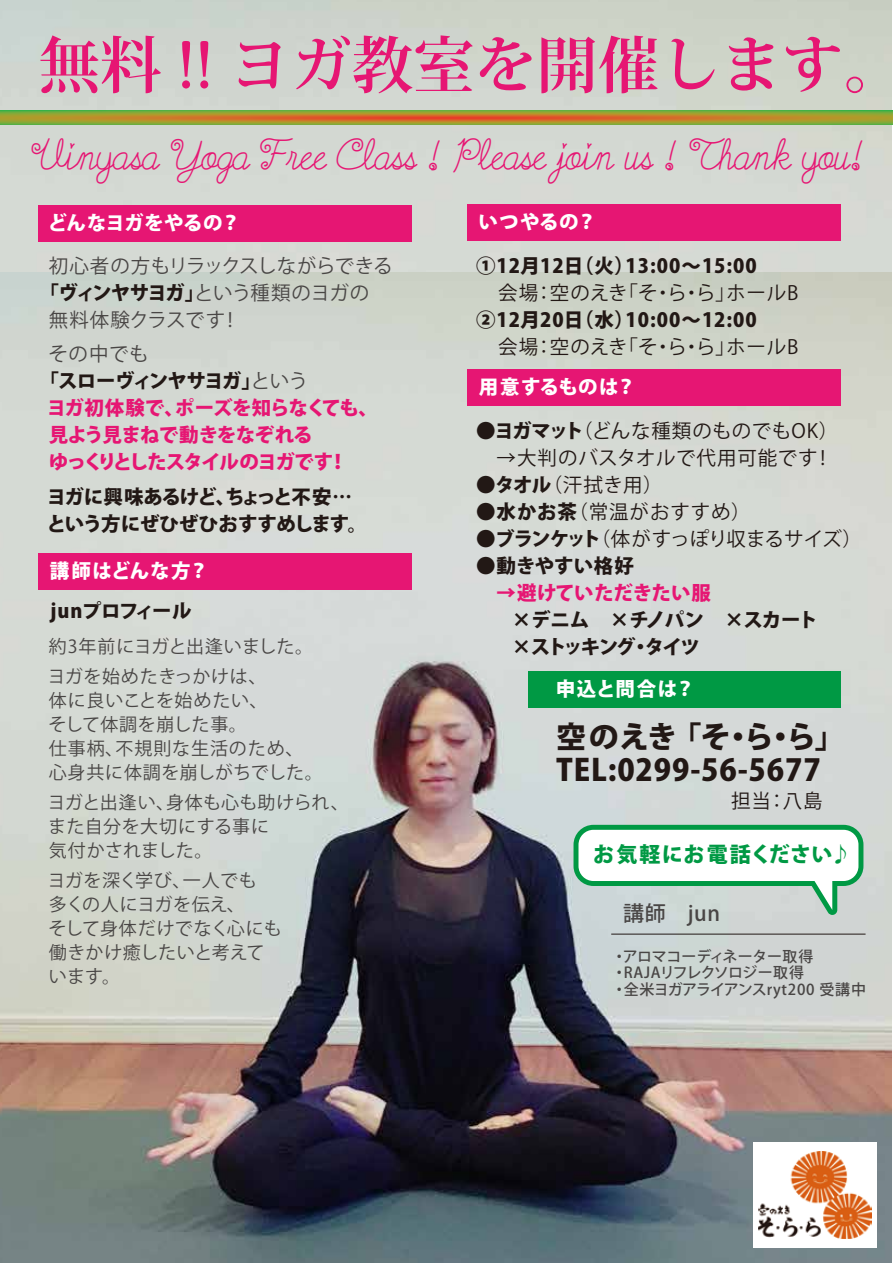
<style>
.page{position:relative;width:893px;height:1263px;background:#fff}
.page>*{position:absolute;margin:0;border:0;box-sizing:border-box;transform-origin:0 0}
.t1{font:700 61.5px "Koz Min Pr 6 N";color:#e61673}
.t2{font:44.85px "AK My Prince";color:#e61673}
.t3{font:800 30px/33px "Koz Go Pr 6 N";letter-spacing:.025em;color:#221815}
.t4{font:800 21px "Koz Go Pr 6 N";letter-spacing:.05em;color:#094}
.t5{font:500 21px "Koz Go Pr 6 N";color:#494645}
.t6{font:19.5px/27px "Koz Go Pr 6 N";letter-spacing:.04em;color:#221815}
.t7{font:800 19.5px/27px "Koz Go Pr 6 N";letter-spacing:-.02em;color:#221815}
.t8{font:800 19.5px "Koz Go Pr 6 N";letter-spacing:.05em;color:#221815}
.t9{font:800 19.5px/27px "Koz Go Pr 6 N";letter-spacing:-.04em;color:#221815}
.t10{font:800 19.5px "Koz Go Pr 6 N";letter-spacing:-.05em;color:#e61673}
.t11{font:19.5px "Koz Go Pr 6 N";color:#221815}
.t12{font:19.5px "Koz Go Pr 6 N";letter-spacing:-.02em;color:#494645}
.t13{font:800 19.5px "Koz Go Pr 6 N";letter-spacing:-.09em;color:#221815}
.t14{font:800 19.5px "Koz Go Pr 6 N";letter-spacing:-.07em;color:#e61673}
.t15{font:19.5px "Koz Go Pr 6 N";letter-spacing:.02em;color:#494645}
.t16{font:800 19.5px "Koz Go Pr 6 N";letter-spacing:-.05em;color:#221815}
.t17{font:800 19.5px "Koz Go Pr 6 N";letter-spacing:.02em;color:#fff}
.t18{font:800 19.5px "Koz Go Pr 6 N";color:#fff}
.t19{font:800 19.5px "Koz Go Pr 6 N";letter-spacing:.055em;color:#fff}
.t20{font:800 19.5px "Koz Go Pr 6 N";letter-spacing:.04em;color:#fff}
.t21{font:800 19.5px "Koz Go Pr 6 N";color:#221815}
.t22{font:18px/24px "Koz Go Pr 6 N";letter-spacing:.03em;color:#494645}
.t23{font:18px/24px "Koz Go Pr 6 N";letter-spacing:.01em;color:#494645}
.t24{font:500 15px/16.5px "Koz Go Pr 6 N";letter-spacing:-.02em;color:#494645}
.s1{font-weight:400;color:#494645}
.s2{font-weight:800}
.s3{color:#e61673}
</style>
<div class="page">
<img style="left:0;top:0;width:892px;height:272px">
<img style="left:0;top:272px;width:892px;height:991px">
<svg style="left:0;top:111px;width:893px;height:13px;background:#af8d2f"></svg>
<svg style="left:573px;top:825px;width:290px;height:90px"></svg>
<div style="left:39px;top:205px;width:373px;height:37px;background:#e61673"></div>
<div style="left:39px;top:553px;width:373px;height:37px;background:#e61673"></div>
<div style="left:467px;top:204px;width:374px;height:37px;background:#e61673"></div>
<div style="left:467px;top:369px;width:374px;height:36px;background:#e61673"></div>
<div style="left:528px;top:671px;width:312px;height:36px;background:#094"></div>
<hr style="left:611px;top:934px;width:255px;height:1px;background:#221815">
<div style="left:753px;top:1142px;width:124px;height:105px;background:#fff"></div>
<img style="left:759px;top:1151px;width:112px;height:88px">
<h1 class="t1" style="left:39px;top:31px;width:868px">無料 !! ヨガ教室を開催します。</h1>
<h2 class="t2" style="left:31px;top:138px;width:834px">Vinyasa Yoga Free Class ! Please join us ! Thank you!</h2>
<p class="t18" style="left:48px;top:212px;width:194px">どんなヨガをやるの？</p>
<p class="t12" style="left:49px;top:254px;width:345px">初心者の方もリラックスしながらできる</p>
<p class="t13" style="left:40px;top:281px;width:331px">「ヴィンヤサヨガ」<span class="s1">という種類のヨガの</span></p>
<p class="t15" style="left:49px;top:308px;width:193px">無料体験クラスです！</p>
<p class="t15" style="left:49px;top:343px;width:102px">その中でも</p>
<p class="t16" style="left:40px;top:370px;width:270px">「スローヴィンヤサヨガ」<span class="s1">という</span></p>
<p class="t10" style="left:47px;top:397px;width:333px">ヨガ初体験で、ポーズを知らなくても、</p>
<p class="t10" style="left:49px;top:424px;width:265px">見よう見まねで動きをなぞれる</p>
<p class="t14" style="left:49px;top:451px;width:300px">ゆっくりとしたスタイルのヨガです！</p>
<p class="t7" style="left:47px;top:483px;width:322px">ヨガに興味あるけど、ちょっと不安…という方にぜひぜひおすすめします。</p>
<p class="t19" style="left:50px;top:560px;width:160px">講師はどんな方？</p>
<p class="t7" style="left:51px;top:598px;width:142px">junプロフィール</p>
<p class="t22" style="left:47px;top:632px;width:267px;line-height:30px">約3年前にヨガと出逢いました。ヨガを始めたきっかけは、</p>
<p class="t22" style="left:49px;top:689px;width:276px">体に良いことを始めたい、<br>そして体調を崩した事。<br>仕事柄、不規則な生活のため、心身共に体調を崩しがちでした。</p>
<p class="t22" style="left:47px;top:791px;width:303px">ヨガと出逢い、身体も心も助けられ、また自分を大切にする事に<br>気付かされました。</p>
<p class="t23" style="left:47px;top:869px;width:236px">ヨガを深く学び、一人でも<br>多くの人にヨガを伝え、<br>そして身体だけでなく心にも働きかけ癒したいと考えています。</p>
<p class="t17" style="left:478px;top:211px;width:119px">いつやるの？</p>
<p class="t8" style="left:476px;top:255px;width:282px">①12月12日（火）13:00～15:00</p>
<p class="t6" style="left:498px;top:280px;width:302px">会場：空のえき「そ・ら・ら」ホールB</p>
<p class="t8" style="left:476px;top:309px;width:282px">②12月20日（水）10:00～12:00</p>
<p class="t6" style="left:498px;top:334px;width:302px">会場：空のえき「そ・ら・ら」ホールB</p>
<p class="t20" style="left:479px;top:375px;width:159px">用意するものは？</p>
<p class="t6" style="left:476px;top:417px;width:363px"><span class="s2">●ヨガマット</span>（どんな種類のものでもOK）　→大判のバスタオルで代用可能です！</p>
<p class="t6" style="left:476px;top:471px;width:188px"><span class="s2">●タオル</span>（汗拭き用）</p>
<p class="t6" style="left:476px;top:498px;width:276px"><span class="s2">●水かお茶</span>（常温がおすすめ）</p>
<p class="t11" style="left:476px;top:528px;width:387px"><span class="s2">●ブランケット</span>（体がすっぽり収まるサイズ）</p>
<p class="t21" style="left:476px;top:555px;width:159px">●動きやすい格好</p>
<p class="t9" style="left:476px;top:579px;width:343px;text-indent:20px"><span class="s3">→避けていただきたい服<br>　</span> ×デニム　×チノパン　×スカート　 ×ストッキング・タイツ</p>
<p class="t17" style="left:556px;top:678px;width:141px">申込と問合は？</p>
<h3 class="t3" style="left:556px;top:721px;width:290px">空のえき 「そ・ら・ら」<br>TEL:0299-56-5677</h3>
<p class="t4" style="left:593px;top:843px;width:259px">お気軽にお電話ください♪</p>
<p class="t5" style="left:623px;top:901px;width:98px">講師　jun</p>
<p class="t24" style="left:612px;top:948px;width:256px">・アロマコーディネーター取得・RAJAリフレクソロジー取得<br>・全米ヨガアライアンスryt200 受講中</p>
</div>
